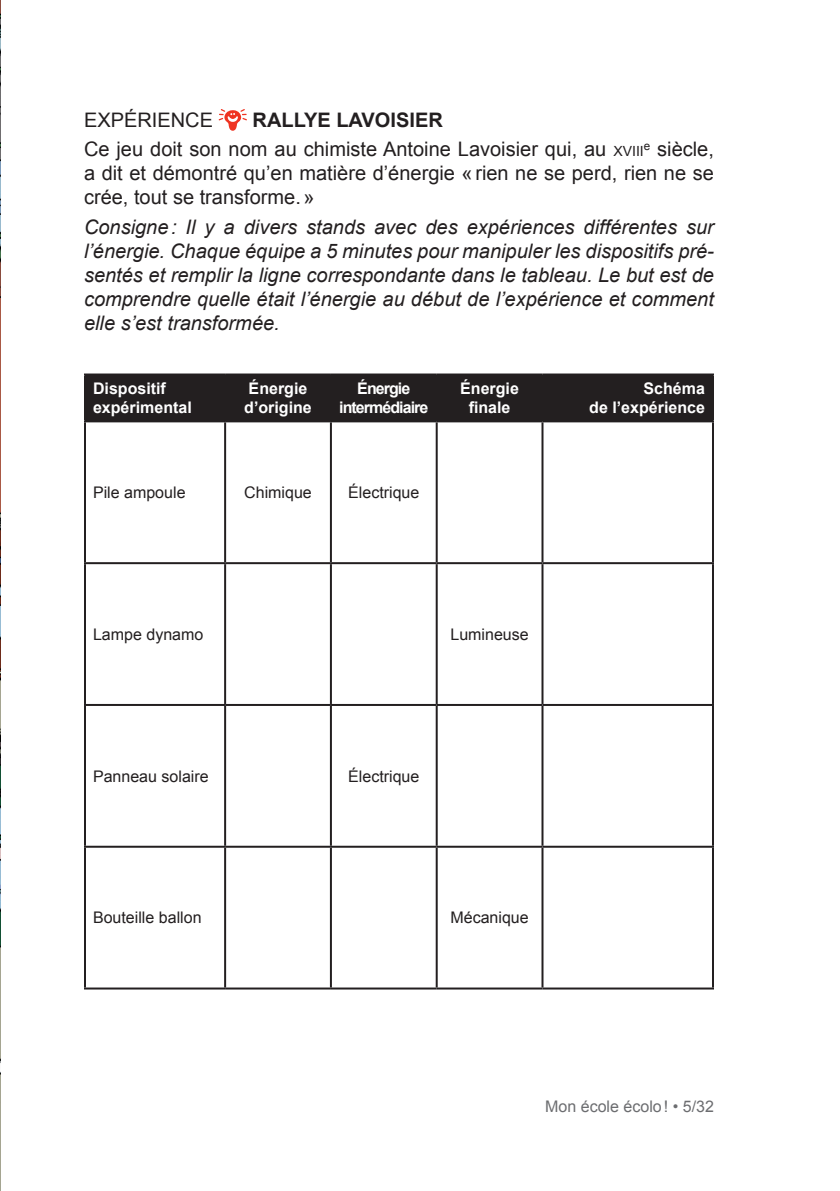
<style>
.page{position:relative;width:840px;height:1191px;background:#fff}
.page>*{position:absolute;margin:0;border:0;box-sizing:border-box;transform-origin:0 0}
.t1{font:italic 20px/24px "Arial";color:#231f20;text-align:justify}
.t2{font:20px/24px "Arial";color:#231f20;text-align:justify}
.t3{font:700 20px "Arial";color:#231f20}
.t4{font:16px "Arial";color:#231f20}
.t5{font:700 16px/19.2px "Arial";color:#fff}
.t6{font:700 16px/19.2px "Arial";letter-spacing:-.06em;color:#fff;text-align:center}
.t7{font:16px "Arial";color:#6c6d70}
.s1{font-size:14px}
</style>
<div class="page">
<svg style="left:218px;top:109px;width:29px;height:22px"></svg>
<div style="left:86px;top:375px;width:625px;height:45px;background:#231f20"></div>
<hr style="left:84px;top:373px;width:141px;height:2px;background:#231f20">
<hr style="left:84px;top:375px;width:2px;height:45px;background:#231f20">
<hr style="left:225px;top:373px;width:106px;height:2px;background:#231f20">
<hr style="left:224px;top:375px;width:2px;height:45px;background:#231f20">
<hr style="left:331px;top:373px;width:105px;height:2px;background:#231f20">
<hr style="left:330px;top:375px;width:2px;height:45px;background:#231f20">
<hr style="left:436px;top:373px;width:106px;height:2px;background:#231f20">
<hr style="left:435px;top:375px;width:2px;height:45px;background:#231f20">
<hr style="left:542px;top:373px;width:171px;height:2px;background:#231f20">
<hr style="left:541px;top:375px;width:2px;height:45px;background:#231f20">
<hr style="left:711px;top:375px;width:2px;height:45px;background:#231f20">
<hr style="left:84px;top:420px;width:141px;height:2px;background:#231f20">
<hr style="left:84px;top:422px;width:2px;height:140px;background:#231f20">
<hr style="left:225px;top:420px;width:106px;height:2px;background:#231f20">
<hr style="left:224px;top:422px;width:2px;height:140px;background:#231f20">
<hr style="left:331px;top:420px;width:105px;height:2px;background:#231f20">
<hr style="left:330px;top:422px;width:2px;height:140px;background:#231f20">
<hr style="left:436px;top:420px;width:106px;height:2px;background:#231f20">
<hr style="left:435px;top:422px;width:2px;height:140px;background:#231f20">
<hr style="left:542px;top:420px;width:171px;height:2px;background:#231f20">
<hr style="left:541px;top:422px;width:2px;height:140px;background:#231f20">
<hr style="left:711px;top:422px;width:2px;height:140px;background:#231f20">
<hr style="left:84px;top:562px;width:141px;height:2px;background:#231f20">
<hr style="left:84px;top:564px;width:2px;height:140px;background:#231f20">
<hr style="left:225px;top:562px;width:106px;height:2px;background:#231f20">
<hr style="left:224px;top:564px;width:2px;height:140px;background:#231f20">
<hr style="left:331px;top:562px;width:105px;height:2px;background:#231f20">
<hr style="left:330px;top:564px;width:2px;height:140px;background:#231f20">
<hr style="left:436px;top:562px;width:106px;height:2px;background:#231f20">
<hr style="left:435px;top:564px;width:2px;height:140px;background:#231f20">
<hr style="left:542px;top:562px;width:171px;height:2px;background:#231f20">
<hr style="left:541px;top:564px;width:2px;height:140px;background:#231f20">
<hr style="left:711px;top:564px;width:2px;height:140px;background:#231f20">
<hr style="left:84px;top:704px;width:141px;height:2px;background:#231f20">
<hr style="left:84px;top:706px;width:2px;height:139px;background:#231f20">
<hr style="left:225px;top:704px;width:106px;height:2px;background:#231f20">
<hr style="left:224px;top:706px;width:2px;height:139px;background:#231f20">
<hr style="left:331px;top:704px;width:105px;height:2px;background:#231f20">
<hr style="left:330px;top:706px;width:2px;height:139px;background:#231f20">
<hr style="left:436px;top:704px;width:106px;height:2px;background:#231f20">
<hr style="left:435px;top:706px;width:2px;height:139px;background:#231f20">
<hr style="left:542px;top:704px;width:171px;height:2px;background:#231f20">
<hr style="left:541px;top:706px;width:2px;height:139px;background:#231f20">
<hr style="left:711px;top:706px;width:2px;height:139px;background:#231f20">
<hr style="left:84px;top:845px;width:141px;height:2px;background:#231f20">
<hr style="left:84px;top:847px;width:2px;height:140px;background:#231f20">
<hr style="left:225px;top:845px;width:106px;height:2px;background:#231f20">
<hr style="left:224px;top:847px;width:2px;height:140px;background:#231f20">
<hr style="left:331px;top:845px;width:105px;height:2px;background:#231f20">
<hr style="left:330px;top:847px;width:2px;height:140px;background:#231f20">
<hr style="left:436px;top:845px;width:106px;height:2px;background:#231f20">
<hr style="left:435px;top:847px;width:2px;height:140px;background:#231f20">
<hr style="left:542px;top:845px;width:171px;height:2px;background:#231f20">
<hr style="left:541px;top:847px;width:2px;height:140px;background:#231f20">
<hr style="left:711px;top:847px;width:2px;height:140px;background:#231f20">
<hr style="left:84px;top:987px;width:141px;height:2px;background:#231f20">
<hr style="left:225px;top:987px;width:106px;height:2px;background:#231f20">
<hr style="left:331px;top:987px;width:105px;height:2px;background:#231f20">
<hr style="left:436px;top:987px;width:106px;height:2px;background:#231f20">
<hr style="left:542px;top:987px;width:171px;height:2px;background:#231f20">
<img style="left:0;top:0;width:1px;height:1191px">
<p class="t2" style="left:84px;top:108px;width:130px">EXPÉRIENCE</p>
<p class="t3" style="left:252px;top:107px;width:192px">RALLYE LAVOISIER</p>
<p class="t2" style="left:84px;top:138px;width:631px">Ce jeu doit son nom au chimiste Antoine Lavoisier qui, au <span class="s1">xviii</span><sup>e</sup> siècle, a dit et démontré qu’en matière d’énergie «rien ne se perd, rien ne se crée, tout se transforme.»</p>
<p class="t1" style="left:84px;top:215px;width:631px">Consigne: Il y a divers stands avec des expériences différentes sur l’énergie. Chaque équipe a 5 minutes pour manipuler les dispositifs pré&shy;sentés et remplir la ligne correspondante dans le tableau. Le but est de comprendre quelle était l’énergie au début de l’expérience et comment elle s’est transformée.</p>
<p class="t5" style="left:93px;top:379px;width:74px">Dispositif</p>
<p class="t5" style="left:93px;top:399px;width:100px">expérimental</p>
<p class="t5" style="left:244px;top:379px;width:69px">Énergie d’origine</p>
<p class="t6" style="left:339px;top:379px;width:90px">Énergie intermédiaire</p>
<p class="t5" style="left:460px;top:379px;width:60px;text-align:center">Énergie finale</p>
<p class="t5" style="left:643px;top:379px;width:63px">Schéma</p>
<p class="t5" style="left:589px;top:399px;width:117px">de l’expérience</p>
<p class="t4" style="left:93px;top:482px;width:94px">Pile ampoule</p>
<p class="t4" style="left:244px;top:482px;width:69px">Chimique</p>
<p class="t4" style="left:348px;top:482px;width:73px">Électrique</p>
<p class="t4" style="left:93px;top:624px;width:112px">Lampe dynamo</p>
<p class="t4" style="left:450px;top:624px;width:80px">Lumineuse</p>
<p class="t4" style="left:93px;top:765px;width:117px">Panneau solaire</p>
<p class="t4" style="left:348px;top:765px;width:73px">Électrique</p>
<p class="t4" style="left:93px;top:907px;width:110px">Bouteille ballon</p>
<p class="t4" style="left:450px;top:907px;width:80px">Mécanique</p>
<p class="t7" style="left:545px;top:1096px;width:170px">Mon école écolo! • 5/32</p>
</div>
